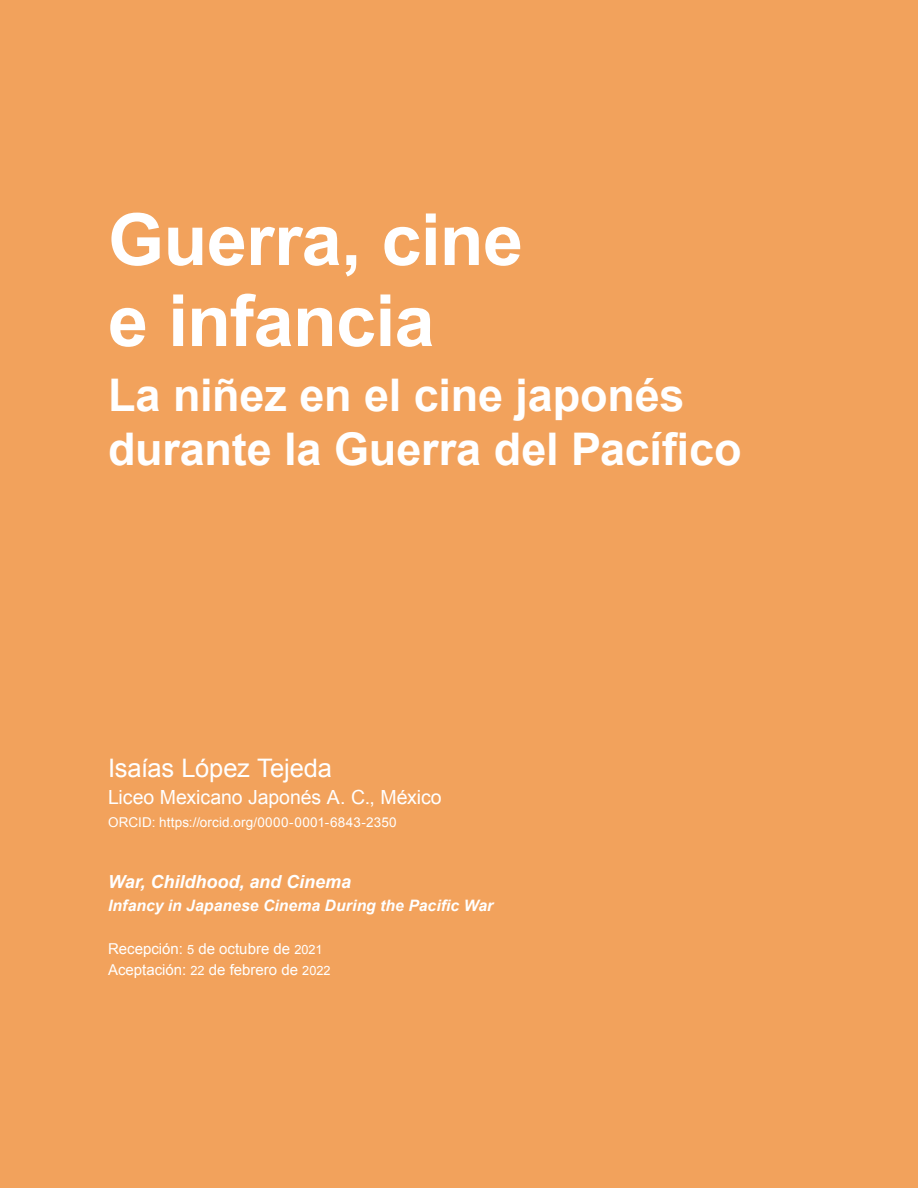
<style>
.page{position:relative;width:918px;height:1188px;background:#f2a25c}
.page>*{position:absolute;margin:0;border:0;box-sizing:border-box;transform-origin:0 0}
.Nivel_1{font:700 72px/81px "Arial";letter-spacing:-.01em;color:#fff}
.Nivel_1_sub{font:700 45px/54px "Arial";letter-spacing:-.005em;color:#fff}
.Autor{font:25.5px "Arial";letter-spacing:-.01em;color:#fff}
.Autor_institucion{font:19.5px "Arial";letter-spacing:-.005em;color:#fff}
.Título_ingles{font:italic 700 18px "Arial";color:#fff}
.SubTitulo_ingles{font:italic 700 15.75px "Arial";letter-spacing:.005em;color:#fff}
.Fechas_en_falsa{font:15px/21px "Arial";color:#fff}
.Autor_orcid{font:13.5px "Arial";letter-spacing:.015em;color:#fff}
.s1{font-size:12.75px}
</style>
<div class="page">
<p class="Nivel_1" style="left:108px;top:202px;width:417px">Guerra, cine e infancia</p>
<p class="Nivel_1_sub" style="left:108px;top:370px;width:635px">La niñez en el cine japonés durante la Guerra del Pacífico</p>
<p class="Autor" style="left:108px;top:752px;width:225px">Isaías López Tejeda</p>
<p class="Autor_institucion" style="left:108px;top:785px;width:335px">Liceo Mexicano Japonés A. C., México</p>
<p class="Autor_orcid" style="left:108px;top:813px;width:290px">ORCID: https://orcid.org/0000-0001-6843-2350</p>
<p class="Título_ingles" style="left:108px;top:870px;width:245px">War, Childhood, and Cinema</p>
<p class="SubTitulo_ingles" style="left:108px;top:895px;width:387px">Infancy in Japanese Cinema During the Pacific War</p>
<p class="Fechas_en_falsa" style="left:108px;top:939px;width:224px">Recepción: <span class="s1">5</span> de octubre de <span class="s1">2021<br></span>Aceptación: <span class="s1">22</span> de febrero de <span class="s1">2022</span></p>
</div>
